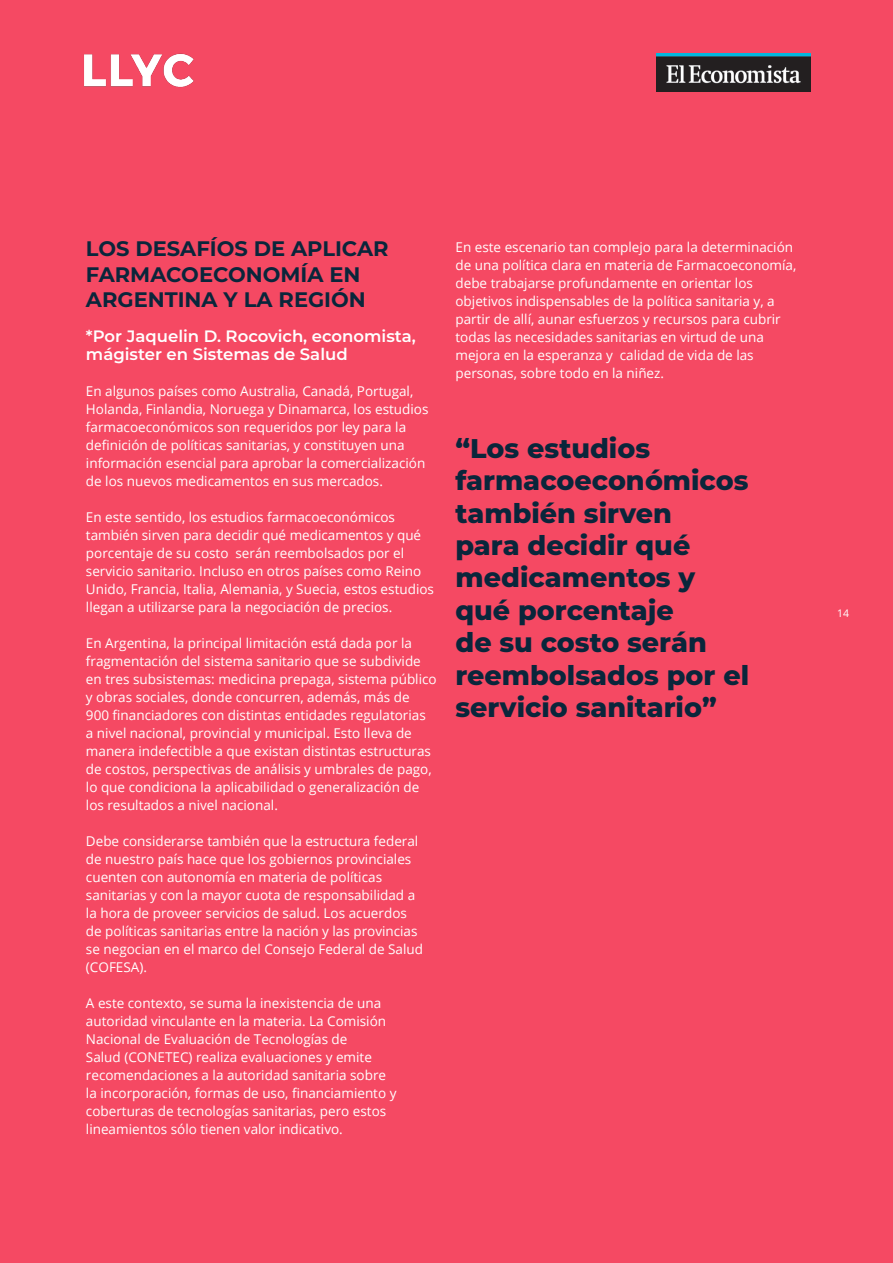
<style>
.page{position:relative;width:893px;height:1263px;background:#f54963}
.page>*{position:absolute;margin:0;border:0;box-sizing:border-box;transform-origin:0 0}
.Destacados{font:800 27px/32.4px "Montserrat";color:#0a263b}
.subtitulos_turquesas{font:700 21px/25.2px "Montserrat";color:#0a263b}
.t1{font:600 16.5px/18px "Montserrat";color:#fff}
.Cuerpo_A{font:13.5px/18px "Open Sans";color:#fff}
.t2{font:10.5px "Open Sans";color:#fff}
</style>
<div class="page">
<img style="left:656px;top:53px;width:155px;height:38px">
<img style="left:84px;top:53px;width:110px;height:35px">
<p class="subtitulos_turquesas" style="left:86px;top:235px;width:304px">LOS DESAFÍOS DE APLICAR<br>FARMACOECONOMÍA EN<br>ARGENTINA Y LA REGIÓN</p>
<p class="t1" style="left:86px;top:326px;width:331px">*Por Jaquelin D. Rocovich, economista, mágister en Sistemas de Salud</p>
<p class="Cuerpo_A" style="left:86px;top:382px;width:344px">En algunos países como Australia, Canadá, Portugal, Holanda, Finlandia, Noruega y Dinamarca, los estudios farmacoeconómicos son requeridos por ley para la definición de políticas sanitarias, y constituyen una información esencial para aprobar la comercialización de los nuevos medicamentos en sus mercados.</p>
<p class="Cuerpo_A" style="left:86px;top:508px;width:350px">En este sentido, los estudios farmacoeconómicos también sirven para decidir qué medicamentos y qué porcentaje de su costo serán reembolsados por el servicio sanitario. Incluso en otros países como Reino Unido, Francia, Italia, Alemania, y Suecia, estos estudios llegan a utilizarse para la negociación de precios.</p>
<p class="Cuerpo_A" style="left:86px;top:634px;width:352px">En Argentina, la principal limitación está dada por la fragmentación del sistema sanitario que se subdivide en tres subsistemas: medicina prepaga, sistema público y obras sociales, donde concurren, además, más de<br>900 financiadores con distintas entidades regulatorias a nivel nacional, provincial y municipal. Esto lleva de manera indefectible a que existan distintas estructuras de costos, perspectivas de análisis y umbrales de pago, lo que condiciona la aplicabilidad o generalización de los resultados a nivel nacional.</p>
<p class="Cuerpo_A" style="left:86px;top:832px;width:339px">Debe considerarse también que la estructura federal de nuestro país hace que los gobiernos provinciales cuenten con autonomía en materia de políticas sanitarias y con la mayor cuota de responsabilidad a la hora de proveer servicios de salud. Los acuerdos de políticas sanitarias entre la nación y las provincias se negocian en el marco del Consejo Federal de Salud (COFESA).</p>
<p class="Cuerpo_A" style="left:86px;top:994px;width:312px">A este contexto, se suma la inexistencia de una autoridad vinculante en la materia. La Comisión Nacional de Evaluación de Tecnologías de<br>Salud (CONETEC) realiza evaluaciones y emite recomendaciones a la autoridad sanitaria sobre la incorporación, formas de uso, financiamiento y coberturas de tecnologías sanitarias, pero estos lineamientos sólo tienen valor indicativo.</p>
<p class="Cuerpo_A" style="left:455px;top:238px;width:342px">En este escenario tan complejo para la determinación de una política clara en materia de Farmacoeconomía, debe trabajarse profundamente en orientar los objetivos indispensables de la política sanitaria y, a partir de allí, aunar esfuerzos y recursos para cubrir todas las necesidades sanitarias en virtud de una mejora en la esperanza y calidad de vida de las personas, sobre todo en la niñez.</p>
<p class="Destacados" style="left:455px;top:430px;width:295px">“Los estudios farmacoeconómicos también sirven<br>para decidir qué medicamentos y qué porcentaje<br>de su costo serán reembolsados por el servicio sanitario”</p>
<p class="t2" style="left:837px;top:606px;width:14px">14</p>
</div>
